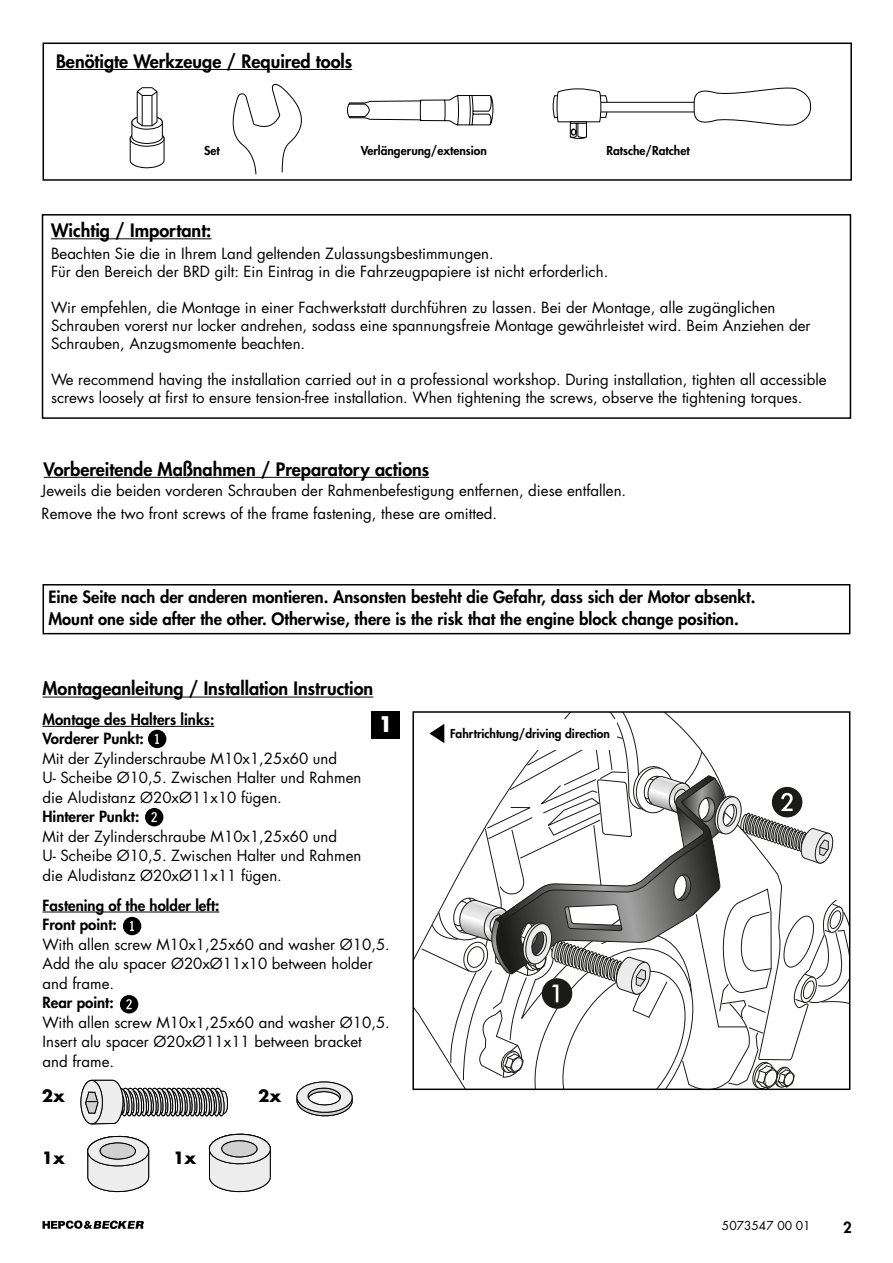
<style>
.page{position:relative;width:893px;height:1263px;background:#fff}
.page>*{position:absolute;margin:0;border:0;box-sizing:border-box;transform-origin:0 0}
.t1{font:700 21px "Futura Std";color:#fff}
.t2{font:800 18px "Futura Std";color:#000}
.t3{font:800 16.5px/22.5px "Futura Std";color:#000}
.t4{font:700 16.5px "Futura Std";color:#000}
.t5{font:15px/19.5px "Futura Std";color:#000}
.t6{font:800 15px/19.5px "Futura Std";color:#000}
.t7{font:800 12px "Futura Std";color:#000}
.t8{font:12px "Futura Std";color:#000}
</style>
<div class="page">
<svg style="left:43px;top:1220px;width:101px;height:9px"></svg>
<div style="left:42px;top:214px;width:809px;height:205px;border:2px solid #000"></div>
<div style="left:43px;top:584px;width:807px;height:50px;border:2px solid #000"></div>
<div style="left:43px;top:43px;width:809px;height:138px;border:2px solid #000"></div>
<hr style="left:51px;top:238px;width:160px;height:1px;background:#000">
<hr style="left:44px;top:477px;width:385px;height:1px;background:#000">
<svg style="left:232px;top:83px;width:70px;height:92px"></svg>
<svg style="left:129px;top:87px;width:36px;height:82px"></svg>
<hr style="left:56px;top:69px;width:296px;height:1px;background:#000">
<svg style="left:347px;top:95px;width:147px;height:31px"></svg>
<div style="left:596px;top:102px;width:101px;height:10px;border:1px solid #000"></div>
<svg style="left:553px;top:88px;width:55px;height:51px"></svg>
<svg style="left:693px;top:87px;width:118px;height:39px"></svg>
<div style="left:371px;top:711px;width:29px;height:28px;background:#000"></div>
<hr style="left:43px;top:697px;width:330px;height:1px;background:#000">
<svg style="left:421px;top:712px;width:429px;height:377px"></svg>
<hr style="left:43px;top:726px;width:171px;height:1px;background:#000">
<svg style="left:148px;top:730px;width:18px;height:18px"></svg>
<svg style="left:123px;top:917px;width:18px;height:18px"></svg>
<svg style="left:145px;top:808px;width:18px;height:18px"></svg>
<svg style="left:120px;top:995px;width:18px;height:18px"></svg>
<hr style="left:43px;top:912px;width:176px;height:1px;background:#000">
<svg style="left:87px;top:1135px;width:63px;height:58px;background:#d1d1d1"></svg>
<svg style="left:208px;top:1133px;width:63px;height:60px;background:#d2d2d2"></svg>
<svg style="left:296px;top:1081px;width:57px;height:36px"></svg>
<svg style="left:80px;top:1079px;width:149px;height:46px"></svg>
<p class="t2" style="left:56px;top:50px;width:298px">Benötigte Werkzeuge / Required tools</p>
<p class="t7" style="left:204px;top:143px;width:17px">Set</p>
<p class="t7" style="left:361px;top:143px;width:128px">Verlängerung/extension</p>
<p class="t7" style="left:606px;top:143px;width:85px">Ratsche/Ratchet</p>
<p class="t2" style="left:51px;top:219px;width:162px">Wichtig / Important:</p>
<p class="t5" style="left:51px;top:244px;width:559px;line-height:18px">Beachten Sie die in Ihrem Land geltenden Zulassungsbestimmungen.<br>Für den Bereich der BRD gilt: Ein Eintrag in die Fahrzeugpapiere ist nicht erforderlich.</p>
<p class="t5" style="left:51px;top:298px;width:761px;line-height:18px">Wir empfehlen, die Montage in einer Fachwerkstatt durchführen zu lassen. Bei der Montage, alle zugänglichen<br>Schrauben vorerst nur locker andrehen, sodass eine spannungsfreie Montage gewährleistet wird. Beim Anziehen der<br>Schrauben, Anzugsmomente beachten.</p>
<p class="t5" style="left:51px;top:370px;width:777px;line-height:18px">We recommend having the installation carried out in a professional workshop. During installation, tighten all accessible screws loosely at first to ensure tension-free installation. When tightening the screws, observe the tightening torques.</p>
<p class="t2" style="left:44px;top:457px;width:387px">Vorbereitende Maßnahmen / Preparatory actions</p>
<p class="t5" style="left:42px;top:480px;width:586px;line-height:22.5px">Jeweils die beiden vorderen Schrauben der Rahmenbefestigung entfernen, diese entfallen.<br>Remove the two front screws of the frame fastening, these are omitted.</p>
<p class="t3" style="left:48px;top:585px;width:709px">Eine Seite nach der anderen montieren. Ansonsten besteht die Gefahr, dass sich der Motor absenkt.<br>Mount one side after the other. Otherwise, there is the risk that the engine block change position.</p>
<p class="t2" style="left:43px;top:677px;width:332px">Montageanleitung / Installation Instruction</p>
<p class="t6" style="left:43px;top:709px;width:173px">Montage des Halters links:<br>Vorderer Punkt:</p>
<p class="t5" style="left:43px;top:749px;width:320px">Mit der Zylinderschraube M10x1,25x60 und<br>U- Scheibe Ø10,5. Zwischen Halter und Rahmen die Aludistanz Ø20xØ11x10 fügen.</p>
<p class="t6" style="left:43px;top:807px;width:98px">Hinterer Punkt:</p>
<p class="t5" style="left:43px;top:827px;width:320px">Mit der Zylinderschraube M10x1,25x60 und<br>U- Scheibe Ø10,5. Zwischen Halter und Rahmen die Aludistanz Ø20xØ11x11 fügen.</p>
<p class="t6" style="left:43px;top:895px;width:178px">Fastening of the holder left:<br>Front point:</p>
<p class="t5" style="left:43px;top:934px;width:349px">With allen screw M10x1,25x60 and washer Ø10,5.<br>Add the alu spacer Ø20xØ11x10 between holder and frame.</p>
<p class="t6" style="left:43px;top:993px;width:73px">Rear point:</p>
<p class="t5" style="left:43px;top:1012px;width:349px">With allen screw M10x1,25x60 and washer Ø10,5.<br>Insert alu spacer Ø20xØ11x11 between bracket and frame.</p>
<h1 class="t1" style="left:378px;top:710px;width:16px">1</h1>
<p class="t4" style="left:42px;top:1085px;width:25px">2x</p>
<p class="t4" style="left:42px;top:1147px;width:25px">1x</p>
<p class="t4" style="left:173px;top:1147px;width:25px">1x</p>
<p class="t4" style="left:258px;top:1085px;width:25px">2x</p>
<p class="t7" style="left:450px;top:726px;width:161px">Fahrtrichtung/driving direction</p>
<p class="t8" style="left:722px;top:1218px;width:90px">5073547 00 01</p>
<p class="t6" style="left:843px;top:1217px;width:10px">2</p>
</div>
